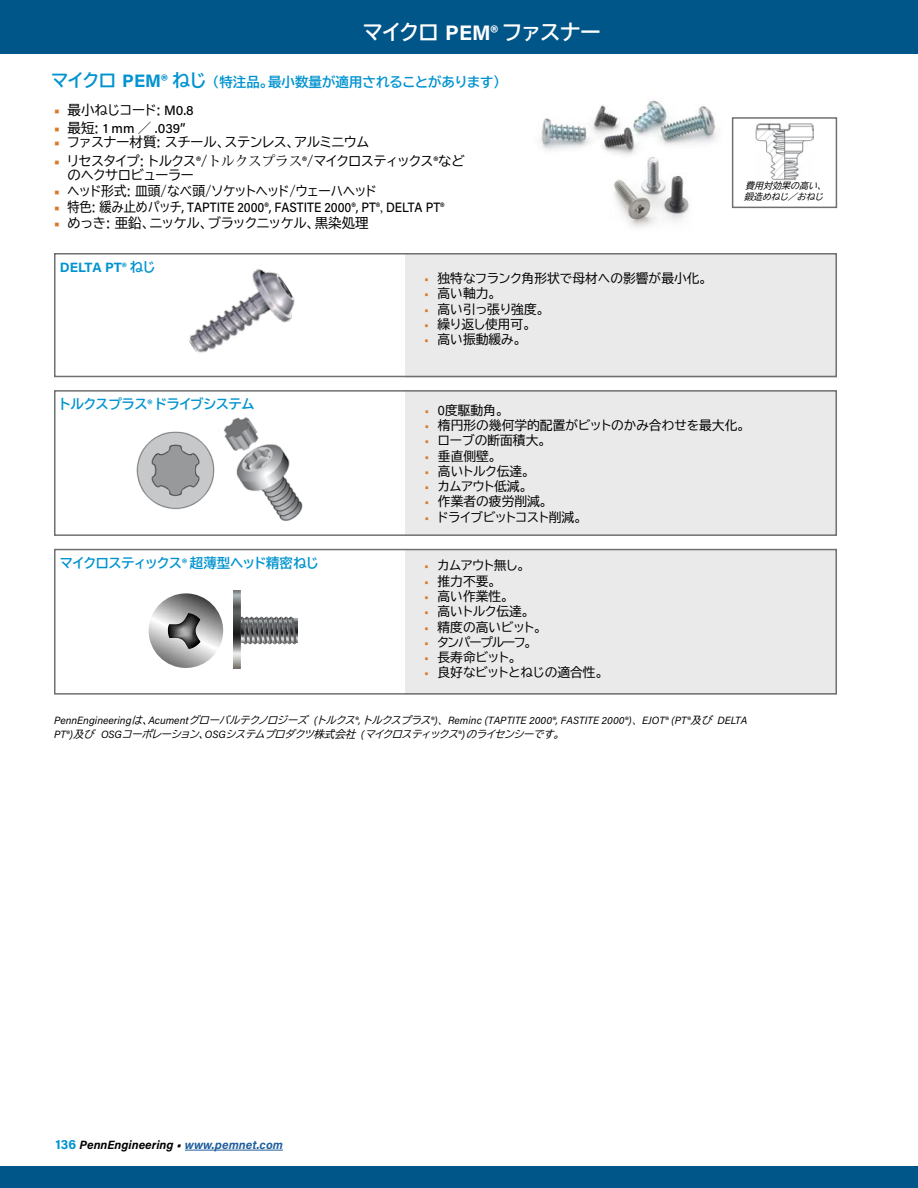
<style>
.page{position:relative;width:918px;height:1188px;background:#fff}
.page>*{position:absolute;margin:0;border:0;box-sizing:border-box;transform-origin:0 0}
.t1{font:21px "BIZ UDP Gothic Bold";color:#fff}
.t2{font:13.5px/13.8px "BIZ UDP Gothic";color:#000}
.t3{font:13.5px "BIZ UDP Gothic Bold";color:#0093d0}
.t4{font:500 13.5px "Acumin Pro";color:#000;scale:.9 1}
.t5{font:13.5px "BIZ UDP Gothic";color:#000;scale:.95 1}
.t6{font:500 13.5px "Acumin Pro";color:#000}
.t7{font:700 13.5px "Acumin Pro";color:#0093d0}
.t8{font:12.75px "BIZ UDP Gothic";color:#000}
.t9{font:12.75px "BIZ UDP Gothic";letter-spacing:-.095em;color:#000}
.t10{font:italic 700 12px "Acumin Pro";color:#000}
.t11{font:italic 10.5px "Acumin Pro";color:#000}
.t12{font:italic 10.5px "BIZ UDP Gothic";color:#000}
.t13{font:italic 9px/10.8px "BIZ UDP Gothic";color:#000}
.s1{font-family:"Acumin Pro";font-weight:700}
.s2{font-size:18px}
.s3{font-family:"Acumin Pro";font-weight:700;font-size:18px}
.s4{font-family:"Acumin Pro";font-weight:900;color:#d97b27}
.s5{font-family:"Acumin Pro";font-weight:500}
.s6{font-weight:900;color:#d97b27}
.s7{font-family:"BIZ UDP Gothic";font-weight:400}
.s8{font-family:"Koz Min Pr 6 N";font-weight:400}
.s9{font-family:"Koz Min Pr 6 N"}
.s10{font-family:"Minion Pro";font-weight:400}
.s11{font-family:"BIZ UDP Gothic Bold";font-weight:400}
.s12{font-family:"Acumin Pro";font-weight:500;color:#d97b27}
.s13{font-family:"Arial"}
.s14{font-family:"BIZ UDP Gothic"}
.s15{font-family:"Acumin Pro"}
.s16{font-style:normal;font-size:13.5px;color:#0093d0}
.s17{color:#215e9e}
</style>
<div class="page">
<div style="left:0;top:0;width:918px;height:54px;background:#005589"></div>
<div style="left:0;top:1167px;width:918px;height:21px;background:#005589"></div>
<div style="left:405px;top:390px;width:432px;height:146px;background:#eaeaea"></div>
<div style="left:54px;top:390px;width:783px;height:146px;border:2px solid #707071"></div>
<img style="left:540px;top:100px;width:177px;height:54px">
<img style="left:613px;top:154px;width:76px;height:74px">
<div style="left:405px;top:253px;width:432px;height:124px;background:#eaeaea"></div>
<div style="left:54px;top:253px;width:783px;height:124px;border:2px solid #707071"></div>
<img style="left:188px;top:268px;width:107px;height:85px">
<img style="left:755px;top:123px;width:59px;height:57px">
<div style="left:732px;top:117px;width:105px;height:91px;border:2px solid #707071"></div>
<img style="left:136px;top:431px;width:79px;height:79px">
<img style="left:223px;top:417px;width:80px;height:104px">
<div style="left:405px;top:549px;width:432px;height:146px;background:#eaeaea"></div>
<div style="left:54px;top:549px;width:783px;height:146px;border:2px solid #707071"></div>
<img style="left:149px;top:593px;width:74px;height:75px;border-radius:37px">
<img style="left:168px;top:613px;width:33px;height:36px">
<img style="left:297px;top:618px;width:1px;height:25px">
<img style="left:240px;top:616px;width:2px;height:29px">
<svg style="left:242px;top:616px;width:55px;height:29px;background:#7b7d7e"></svg>
<img style="left:233px;top:591px;width:7px;height:78px">
<hr style="left:185px;top:1150px;width:98px;height:1px;background:#215e9e">
<h1 class="t1" style="left:363px;top:21px;width:239px">マイクロ <span class="s1">PEM®</span> ファスナー</h1>
<p class="t3" style="left:51px;top:75px;width:450px"><span class="s2">マイクロ</span> <span class="s3">PEM®</span> <span class="s2">ねじ</span> (特注品。最小数量が適用されることがあります)</p>
<p class="t2" style="left:54px;top:102px;width:141px"><span class="s4">•</span> 最小ねじコード: <span class="s5">M0.8</span></p>
<p class="t6" style="left:54px;top:119px;width:133px"><span class="s6">•</span> <span class="s7">最短:</span> 1 mm <span class="s8">／</span> .039”</p>
<p class="t2" style="left:54px;top:135px;width:316px"><span class="s4">•</span> ファスナー材質: スチール、ステンレス、アルミニウム</p>
<p class="t2" style="left:68px;top:154px;width:399px;text-indent:-13px"><span class="s4">•</span> リセスタイプ: トルクス<span class="s5">®</span>/<span class="s9">トルクスプラス</span><span class="s5">®</span>/マイクロスティックス<span class="s5">®</span>などのヘクサロビューラー</p>
<p class="t5" style="left:54px;top:184px;width:341px"><span class="s4">•</span> ヘッド形式: 皿頭/なべ頭/ソケットヘッド/ウェーハヘッド</p>
<p class="t4" style="left:54px;top:197px;width:435px"><span class="s6">•</span> <span class="s7">特色: 緩み止めパッチ</span>, TAPTITE 2000®, FASTITE 2000®, PT®<span class="s10">,</span> DELTA PT®</p>
<p class="t2" style="left:54px;top:216px;width:316px"><span class="s4">•</span> めっき: 亜鉛、ニッケル、ブラックニッケル、黒染処理</p>
<p class="t7" style="left:60px;top:258px;width:97px">DELTA PT® <span class="s11">ねじ</span></p>
<p class="t8" style="left:424px;top:272px;width:285px"><span class="s12">•</span> 独特なフランク角形状で母材への影響が最小化。</p>
<p class="t8" style="left:424px;top:287px;width:74px"><span class="s12">•</span> 高い軸力。</p>
<p class="t8" style="left:424px;top:302px;width:122px"><span class="s12">•</span> 高い引っ張り強度。</p>
<p class="t8" style="left:424px;top:318px;width:108px"><span class="s12">•</span> 繰り返し使用可。</p>
<p class="t8" style="left:424px;top:333px;width:99px"><span class="s12">•</span> 高い振動緩み。</p>
<p class="t13" style="left:744px;top:180px;width:83px">費用対効果の高い、鍛造めねじ／おねじ</p>
<p class="t3" style="left:60px;top:397px;width:196px">トルクスプラス<span class="s1">®</span> ドライブシステム</p>
<p class="t3" style="left:60px;top:556px;width:260px">マイクロスティックス<span class="s1">®</span> 超薄型ヘッド精密ねじ</p>
<p class="t8" style="left:424px;top:403px;width:81px"><span class="s12">•</span> <span class="s13">0</span>度駆動角。</p>
<p class="t8" style="left:424px;top:419px;width:322px"><span class="s12">•</span> 楕円形の幾何学的配置がビットのかみ合わせを最大化。</p>
<p class="t8" style="left:424px;top:434px;width:123px"><span class="s12">•</span> ローブの断面積大。</p>
<p class="t8" style="left:424px;top:449px;width:74px"><span class="s12">•</span> 垂直側壁。</p>
<p class="t8" style="left:424px;top:465px;width:107px"><span class="s12">•</span> 高いトルク伝達。</p>
<p class="t8" style="left:424px;top:480px;width:104px"><span class="s12">•</span> カムアウト低減。</p>
<p class="t8" style="left:424px;top:495px;width:125px"><span class="s12">•</span> 作業者の疲労削減。</p>
<p class="t8" style="left:424px;top:511px;width:159px"><span class="s12">•</span> ドライブビットコスト削減。</p>
<p class="t8" style="left:424px;top:559px;width:102px"><span class="s12">•</span> カムアウト無し。</p>
<p class="t8" style="left:424px;top:574px;width:74px"><span class="s12">•</span> 推力不要。</p>
<p class="t8" style="left:424px;top:590px;width:86px"><span class="s12">•</span> 高い作業性。</p>
<p class="t8" style="left:424px;top:605px;width:107px"><span class="s12">•</span> 高いトルク伝達。</p>
<p class="t8" style="left:424px;top:620px;width:119px"><span class="s12">•</span> 精度の高いビット。</p>
<p class="t9" style="left:424px;top:636px;width:109px"><span class="s12">•</span> タンパープルーフ。</p>
<p class="t8" style="left:424px;top:651px;width:94px"><span class="s12">•</span> 長寿命ビット。</p>
<p class="t8" style="left:424px;top:666px;width:181px"><span class="s12">•</span> 良好なビットとねじの適合性。</p>
<p class="t11" style="left:54px;top:713px;width:695px">PennEngineering <span class="s14">は、</span>Acument <span class="s14">グローバルテクノロジーズ</span> (<span class="s14">トルクス</span>®, <span class="s14">トルクスプラス</span>®)<span class="s9">、</span>Reminc (TAPTITE 2000®, FASTITE 2000®)<span class="s9">、</span>EJOT® (PT® <span class="s14">及び</span> DELTA</p>
<p class="t12" style="left:54px;top:728px;width:510px"><span class="s15">P T ®)</span> 及び <span class="s15">O S G</span> コーポレーション、<span class="s15">O S G</span> システムプロダクツ株式会社 <span class="s15">(</span> マイクロスティックス<span class="s15">®)</span> のライセンシーです。</p>
<p class="t10" style="left:56px;top:1136px;width:229px"><span class="s16">136</span> PennEngineering • <span class="s17">www.pemnet.com</span></p>
</div>
